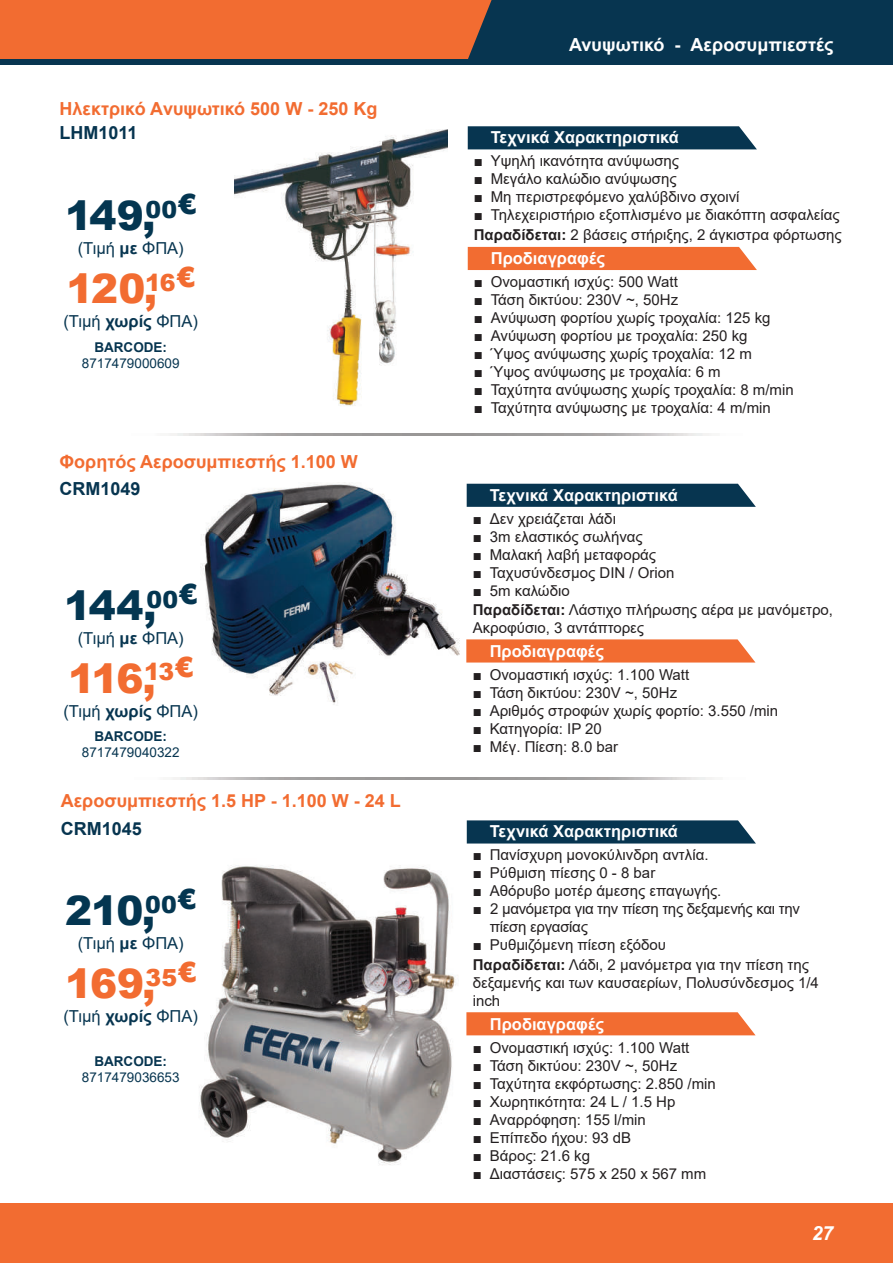
<style>
.page{position:relative;width:893px;height:1263px;background:#fff}
.page>*{position:absolute;margin:0;border:0;box-sizing:border-box;transform-origin:0 0}
.t1{font:900 40.5px "Arial";letter-spacing:-.05em;color:#f26c31}
.t2{font:900 40.5px "Arial";letter-spacing:-.035em;color:#043651}
.t3{font:italic 700 19.5px "Arial";color:#fff}
.t4{font:700 18px "Arial";color:#f26c31}
.t5{font:700 18px "Arial";color:#fff}
.t6{font:700 18px "Arial";color:#073550}
.t7{font:700 16.5px "Arial";color:#fff}
.t8{font:16.5px "Arial";color:#073550}
.t9{font:15px/19.5px "Arial";color:#231f20}
.t10{font:15px/18px "Arial";letter-spacing:-.02em;color:#231f20}
.t11{font:13.5px "Arial";color:#073550}
.t12{font:700 13.5px "Arial";color:#073550}
.s1{font-weight:700}
.s2{font-weight:400;font-size:13.5px;color:#6c818c}
</style>
<div class="page">
<div style="left:0;top:0;width:893px;height:61px;background:#f26c31"></div>
<div style="left:0;top:1203px;width:893px;height:60px;background:#f26c31"></div>
<div style="left:0;top:59px;width:893px;height:6px;background:#073550"></div>
<div style="left:468px;top:0;width:425px;height:59px;background:#073550"></div>
<img style="left:199px;top:865px;width:257px;height:300px">
<svg style="left:467px;top:820px;width:289px;height:23px;background:#133e58"></svg>
<svg style="left:466px;top:1012px;width:290px;height:23px;background:#f2723a"></svg>
<svg style="left:467px;top:484px;width:289px;height:23px;background:#103c56"></svg>
<svg style="left:466px;top:639px;width:289px;height:23px;background:#f2733b"></svg>
<img style="left:202px;top:483px;width:258px;height:222px">
<svg style="left:468px;top:126px;width:289px;height:23px;background:#113d57"></svg>
<div style="left:468px;top:247px;width:289px;height:23px;background:#f26c31"></div>
<img style="left:235px;top:129px;width:212px;height:277px">
<p class="t4" style="left:60px;top:96px;width:319px">Ηλεκτρικό Aνυψωτικό 500 W - 250 Kg</p>
<p class="t6" style="left:60px;top:120px;width:80px">LHM1011</p>
<h1 class="t2" style="left:65px;top:186px;width:133px">149,<sup>00</sup><sup>€</sup></h1>
<p class="t8" style="left:78px;top:237px;width:107px">(Τιμή <span class="s1">με</span> ΦΠΑ)</p>
<h1 class="t1" style="left:66px;top:259px;width:130px">120,<sup>16</sup><sup>€</sup></h1>
<p class="t8" style="left:63px;top:310px;width:136px">(Τιμή <span class="s1">χωρίς</span> ΦΠΑ)</p>
<p class="t12" style="left:94px;top:337px;width:74px">BARCODE:</p>
<p class="t11" style="left:82px;top:354px;width:99px">8717479000609</p>
<p class="t4" style="left:60px;top:449px;width:300px">Φορητός Αεροσυμπιεστής 1.100 W</p>
<p class="t6" style="left:60px;top:476px;width:83px">CRM1049</p>
<h1 class="t2" style="left:64px;top:576px;width:135px">144,<sup>00</sup><sup>€</sup></h1>
<p class="t8" style="left:78px;top:626px;width:107px">(Τιμή <span class="s1">με</span> ΦΠΑ)</p>
<h1 class="t1" style="left:68px;top:649px;width:127px">116,<sup>13</sup><sup>€</sup></h1>
<p class="t8" style="left:63px;top:699px;width:136px">(Τιμή <span class="s1">χωρίς</span> ΦΠΑ)</p>
<p class="t12" style="left:94px;top:727px;width:74px">BARCODE:</p>
<p class="t11" style="left:82px;top:743px;width:99px">8717479040322</p>
<p class="t4" style="left:61px;top:788px;width:342px">Αεροσυμπιεστής 1.5 HP - 1.100 W - 24 L</p>
<p class="t6" style="left:61px;top:815px;width:83px">CRM1045</p>
<h1 class="t2" style="left:65px;top:881px;width:133px">210,<sup>00</sup><sup>€</sup></h1>
<p class="t8" style="left:78px;top:932px;width:107px">(Τιμή <span class="s1">με</span> ΦΠΑ)</p>
<h1 class="t1" style="left:65px;top:954px;width:133px">169,<sup>35</sup><sup>€</sup></h1>
<p class="t8" style="left:63px;top:1005px;width:136px">(Τιμή <span class="s1">χωρίς</span> ΦΠΑ)</p>
<p class="t12" style="left:94px;top:1051px;width:74px">BARCODE:</p>
<p class="t11" style="left:82px;top:1068px;width:99px">8717479036653</p>
<p class="t5" style="left:569px;top:32px;width:266px">Ανυψωτικό - Αεροσυμπιεστές</p>
<p class="t7" style="left:491px;top:126px;width:190px">Τεχνικά Χαρακτηριστικά</p>
<p class="t9" style="left:474px;top:151px;width:207px">■ Υψηλή ικανότητα ανύψωσης</p>
<p class="t9" style="left:474px;top:169px;width:204px">■ Μεγάλο καλώδιο ανύψωσης</p>
<p class="t9" style="left:474px;top:187px;width:267px">■ Μη περιστρεφόμενο χαλύβδινο σχοινί</p>
<p class="t9" style="left:474px;top:205px;width:370px">■ Τηλεχειριστήριο εξοπλισμένο με διακόπτη ασφαλείας<br><span class="s1">Παραδίδεται:</span> 2 βάσεις στήριξης, 2 άγκιστρα φόρτωσης</p>
<p class="t7" style="left:491px;top:246px;width:116px">Προδιαγραφές</p>
<p class="t9" style="left:474px;top:271px;width:206px">■ Ονομαστική ισχύς: 500 Watt</p>
<p class="t9" style="left:474px;top:289px;width:206px">■ Τάση δικτύου: 230V ~, 50Hz</p>
<p class="t9" style="left:474px;top:307px;width:298px">■ Ανύψωση φορτίου χωρίς τροχαλία: 125 kg</p>
<p class="t9" style="left:474px;top:325px;width:275px">■ Ανύψωση φορτίου με τροχαλία: 250 kg</p>
<p class="t9" style="left:474px;top:343px;width:280px">■ Ύψος ανύψωσης χωρίς τροχαλία: 12 m</p>
<p class="t9" style="left:474px;top:361px;width:248px">■ Ύψος ανύψωσης με τροχαλία: 6 m</p>
<p class="t9" style="left:474px;top:379px;width:322px">■ Ταχύτητα ανύψωσης χωρίς τροχαλία: 8 m/min</p>
<p class="t9" style="left:474px;top:397px;width:299px">■ Ταχύτητα ανύψωσης με τροχαλία: 4 m/min</p>
<p class="t7" style="left:490px;top:483px;width:190px">Τεχνικά Χαρακτηριστικά</p>
<p class="t9" style="left:473px;top:508px;width:145px">■ Δεν χρειάζεται λάδι</p>
<p class="t9" style="left:473px;top:526px;width:172px">■ 3m ελαστικός σωλήνας</p>
<p class="t9" style="left:473px;top:544px;width:185px">■ Μαλακή λαβή μεταφοράς</p>
<p class="t9" style="left:473px;top:562px;width:203px">■ Ταχυσύνδεσμος DIN / Orion</p>
<p class="t9" style="left:473px;top:580px;width:362px">■ 5m καλώδιο<br><span class="s1">Παραδίδεται:</span> Λάστιχο πλήρωσης αέρα με μανόμετρο,</p>
<p class="t9" style="left:473px;top:618px;width:173px">Ακροφύσιο, 3 αντάπτορες</p>
<p class="t7" style="left:490px;top:640px;width:116px">Προδιαγραφές</p>
<p class="t9" style="left:473px;top:665px;width:218px">■ Ονομαστική ισχύς: 1.100 Watt</p>
<p class="t9" style="left:473px;top:683px;width:206px">■ Τάση δικτύου: 230V ~, 50Hz</p>
<p class="t9" style="left:473px;top:701px;width:307px">■ Αριθμός στροφών χωρίς φορτίο: 3.550 /min</p>
<p class="t9" style="left:473px;top:719px;width:131px">■ Κατηγορία: ΙΡ 20</p>
<p class="t9" style="left:473px;top:737px;width:147px">■ Mέγ. Πίεση: 8.0 bar</p>
<p class="t7" style="left:490px;top:820px;width:190px">Τεχνικά Χαρακτηριστικά</p>
<p class="t9" style="left:473px;top:845px;width:237px">■ Πανίσχυρη μονοκύλινδρη αντλία.</p>
<p class="t9" style="left:473px;top:863px;width:184px">■ Ρύθμιση πίεσης 0 - 8 bar</p>
<p class="t9" style="left:473px;top:881px;width:250px">■ Αθόρυβο μοτέρ άμεσης επαγωγής.</p>
<p class="t10" style="left:490px;top:900px;width:312px;text-indent:-17px">■ 2 μανόμετρα για την πίεση της δεξαμενής και την πίεση εργασίας</p>
<p class="t9" style="left:473px;top:935px;width:338px">■ Ρυθμιζόμενη πίεση εξόδου<br><span class="s1">Παραδίδεται:</span> Λάδι, 2 μανόμετρα για την πίεση της</p>
<p class="t9" style="left:473px;top:973px;width:348px;line-height:18px">δεξαμενής και των καυσαερίων, Πολυσύνδεσμος 1/4 inch</p>
<p class="t7" style="left:490px;top:1012px;width:116px">Προδιαγραφές</p>
<p class="t9" style="left:473px;top:1038px;width:218px">■ Ονομαστική ισχύς: 1.100 Watt</p>
<p class="t9" style="left:473px;top:1056px;width:206px">■ Τάση δικτύου: 230V ~, 50Hz</p>
<p class="t9" style="left:473px;top:1074px;width:245px">■ Ταχύτητα εκφόρτωσης: 2.850 /min</p>
<p class="t9" style="left:473px;top:1092px;width:204px">■ Χωρητικότητα: 24 L / 1.5 Hp</p>
<p class="t9" style="left:473px;top:1110px;width:175px">■ Αναρρόφηση: 155 l/min</p>
<p class="t9" style="left:473px;top:1128px;width:160px">■ Επίπεδο ήχου: 93 dB</p>
<p class="t9" style="left:473px;top:1146px;width:119px">■ Βάρος: 21.6 kg</p>
<p class="t9" style="left:473px;top:1164px;width:235px">■ Διαστάσεις: 575 x 250 x 567 mm</p>
<h2 class="t3" style="left:812px;top:1220px;width:23px">27<span class="s2">27</span></h2>
</div>
